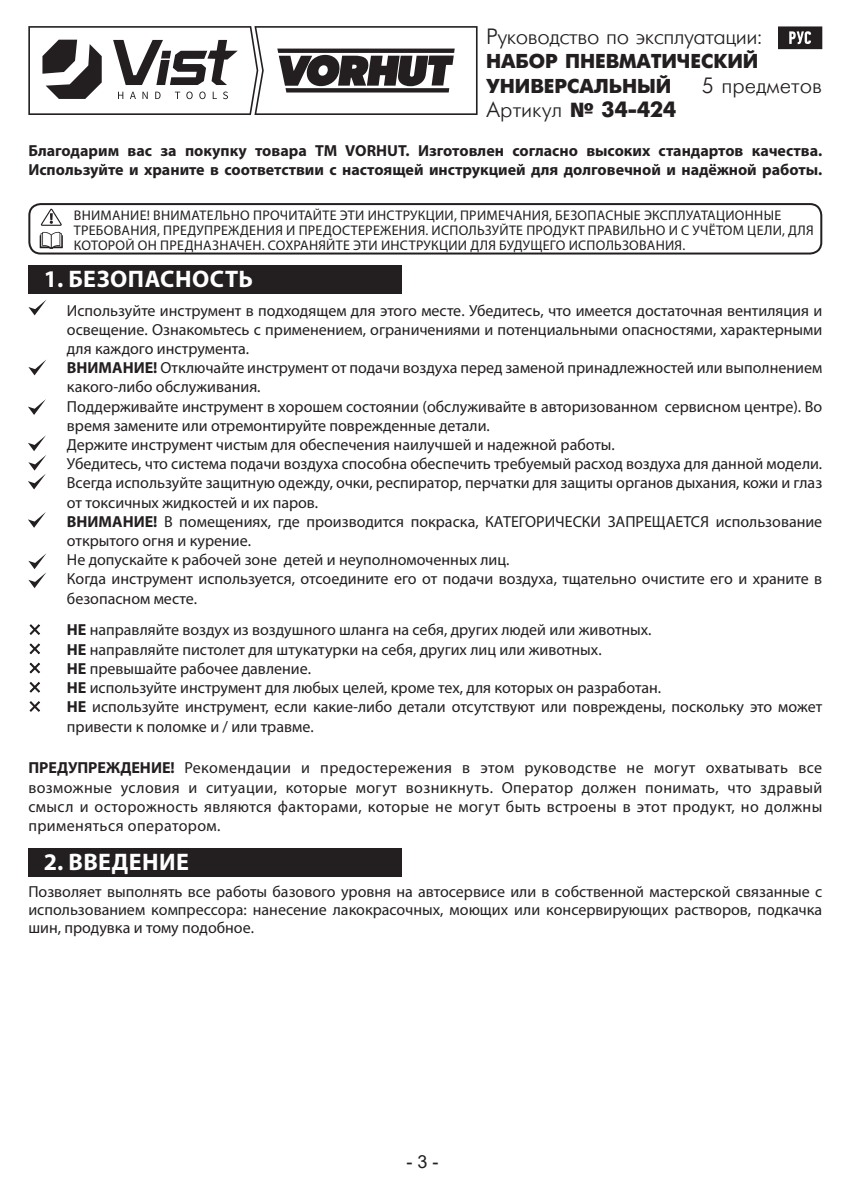
<style>
.page{position:relative;width:845px;height:1191px;background:#fff}
.page>*{position:absolute;margin:0;border:0;box-sizing:border-box;transform-origin:0 0}
.t1{font:700 24px "Myriad Pro";letter-spacing:.02em;color:#fff}
.t2{font:22px "Ukrainian Futuris";letter-spacing:-.02em;color:#231f20}
.t3{font:22px "Ukrainian Futuris";color:#231f20}
.t4{font:700 20px "Ukrainian Futuris";color:#231f20}
.t5{font:18px "Arial";color:#231f20}
.t6{font:16px/19.2px "Myriad Pro";color:#231f20}
.t7{font:700 16px/19.2px "Myriad Pro";color:#231f20}
.t8{font:14px/15px "Myriad Pro";letter-spacing:.02em;color:#231f20}
.s1{font-family:"Myriad Pro";font-weight:900}
.s2{font-weight:700}
</style>
<div class="page">
<div style="left:28px;top:203px;width:794px;height:51px;border:2px solid #231f20;border-radius:11px"></div>
<svg style="left:29px;top:624px;width:11px;height:11px"></svg>
<svg style="left:29px;top:643px;width:11px;height:12px"></svg>
<svg style="left:29px;top:662px;width:11px;height:12px"></svg>
<svg style="left:29px;top:682px;width:11px;height:11px"></svg>
<svg style="left:29px;top:701px;width:11px;height:11px"></svg>
<div style="left:28px;top:848px;width:374px;height:28px;background:#231f20"></div>
<div style="left:28px;top:265px;width:374px;height:28px;background:#231f20"></div>
<svg style="left:778px;top:26px;width:44px;height:23px"></svg>
<svg style="left:40px;top:232px;width:23px;height:17px"></svg>
<svg style="left:40px;top:208px;width:22px;height:18px"></svg>
<svg style="left:28px;top:300px;width:18px;height:15px"></svg>
<svg style="left:28px;top:360px;width:18px;height:15px"></svg>
<svg style="left:28px;top:512px;width:18px;height:16px"></svg>
<svg style="left:28px;top:553px;width:18px;height:35px"></svg>
<svg style="left:28px;top:435px;width:18px;height:54px"></svg>
<svg style="left:28px;top:26px;width:449px;height:89px"></svg>
<svg style="left:28px;top:399px;width:18px;height:16px"></svg>
<p class="t2" style="left:486px;top:26px;width:278px">Руководство по эксплуатации:</p>
<p class="t4" style="left:486px;top:50px;width:274px">НАБОР ПНЕВМАТИЧЕСКИЙ</p>
<p class="t4" style="left:486px;top:75px;width:187px">УНИВЕРСАЛЬНЫЙ</p>
<p class="t3" style="left:702px;top:74px;width:122px">5 предметов</p>
<p class="t3" style="left:486px;top:98px;width:192px">Артикул <span class="s1">№</span> <span class="s2">34-424</span></p>
<p class="t7" style="left:28px;top:141px;width:795px">Благодарим вас за покупку товара ТМ VORHUT. Изготовлен согласно высоких стандартов качества.<br>Используйте и храните в соответствии с настоящей инструкцией для долговечной и надёжной работы.</p>
<p class="t8" style="left:74px;top:208px;width:741px">ВНИМАНИЕ! ВНИМАТЕЛЬНО ПРОЧИТАЙТЕ ЭТИ ИНСТРУКЦИИ, ПРИМЕЧАНИЯ, БЕЗОПАСНЫЕ ЭКСПЛУАТАЦИОННЫЕ<br>ТРЕБОВАНИЯ, ПРЕДУПРЕЖДЕНИЯ И ПРЕДОСТЕРЕЖЕНИЯ. ИСПОЛЬЗУЙТЕ ПРОДУКТ ПРАВИЛЬНО И С УЧЁТОМ ЦЕЛИ, ДЛЯ<br>КОТОРОЙ ОН ПРЕДНАЗНАЧЕН. СОХРАНЯЙТЕ ЭТИ ИНСТРУКЦИИ ДЛЯ БУДУЩЕГО ИСПОЛЬЗОВАНИЯ.</p>
<p class="t1" style="left:44px;top:265px;width:211px">1. БЕЗОПАСНОСТЬ</p>
<p class="t6" style="left:67px;top:301px;width:757px;text-align:justify">Используйте инструмент в подходящем для этого месте. Убедитесь, что имеется достаточная вентиляция и освещение. Ознакомьтесь с применением, ограничениями и потенциальными опасностями, характерными для каждого инструмента.</p>
<p class="t6" style="left:67px;top:358px;width:757px"><span class="s2">ВНИМАНИЕ!</span> Отключайте инструмент от подачи воздуха перед заменой принадлежностей или выполнением какого-либо обслуживания.</p>
<p class="t6" style="left:67px;top:397px;width:757px">Поддерживайте инструмент в хорошем состоянии (обслуживайте в авторизованном сервисном центре). Во время замените или отремонтируйте поврежденные детали.</p>
<p class="t6" style="left:67px;top:435px;width:549px">Держите инструмент чистым для обеспечения наилучшей и надежной работы.</p>
<p class="t6" style="left:67px;top:454px;width:757px">Убедитесь, что система подачи воздуха способна обеспечить требуемый расход воздуха для данной модели.</p>
<p class="t6" style="left:67px;top:474px;width:757px">Всегда используйте защитную одежду, очки, респиратор, перчатки для защиты органов дыхания, кожи и глаз от токсичных жидкостей и их паров.</p>
<p class="t6" style="left:67px;top:512px;width:757px"><span class="s2">ВНИМАНИЕ!</span> В помещениях, где производится покраска, КАТЕГОРИЧЕСКИ ЗАПРЕЩАЕТСЯ использование открытого огня и курение.</p>
<p class="t6" style="left:67px;top:550px;width:444px">Не допускайте к рабочей зоне детей и неуполномоченных лиц.</p>
<p class="t6" style="left:67px;top:570px;width:757px">Когда инструмент используется, отсоедините его от подачи воздуха, тщательно очистите его и храните в безопасном месте.</p>
<p class="t6" style="left:67px;top:621px;width:586px"><span class="s2">НЕ</span> направляйте воздух из воздушного шланга на себя, других людей или животных.</p>
<p class="t6" style="left:67px;top:640px;width:536px"><span class="s2">НЕ</span> направляйте пистолет для штукатурки на себя, других лиц или животных.</p>
<p class="t6" style="left:67px;top:659px;width:246px"><span class="s2">НЕ</span> превышайте рабочее давление.</p>
<p class="t6" style="left:67px;top:678px;width:596px"><span class="s2">НЕ</span> используйте инструмент для любых целей, кроме тех, для которых он разработан.</p>
<p class="t6" style="left:67px;top:697px;width:757px"><span class="s2">НЕ</span> используйте инструмент, если какие-либо детали отсутствуют или повреждены, поскольку это может привести к поломке и / или травме.</p>
<p class="t6" style="left:28px;top:758px;width:795px;text-align:justify"><span class="s2">ПРЕДУПРЕЖДЕНИЕ!</span> Рекомендации и предостережения в этом руководстве не могут охватывать все возможные условия и ситуации, которые могут возникнуть. Оператор должен понимать, что здравый смысл и осторожность являются факторами, которые не могут быть встроены в этот продукт, но должны применяться оператором.</p>
<p class="t1" style="left:44px;top:849px;width:147px">2. ВВЕДЕНИЕ</p>
<p class="t6" style="left:28px;top:882px;width:795px;line-height:18px;text-align:justify">Позволяет выполнять все работы базового уровня на автосервисе или в собственной мастерской связанные с использованием компрессора: нанесение лакокрасочных, моющих или консервирующих растворов, подкачка шин, продувка и тому подобное.</p>
<p class="t5" style="left:406px;top:1149px;width:34px">- 3 -</p>
</div>
